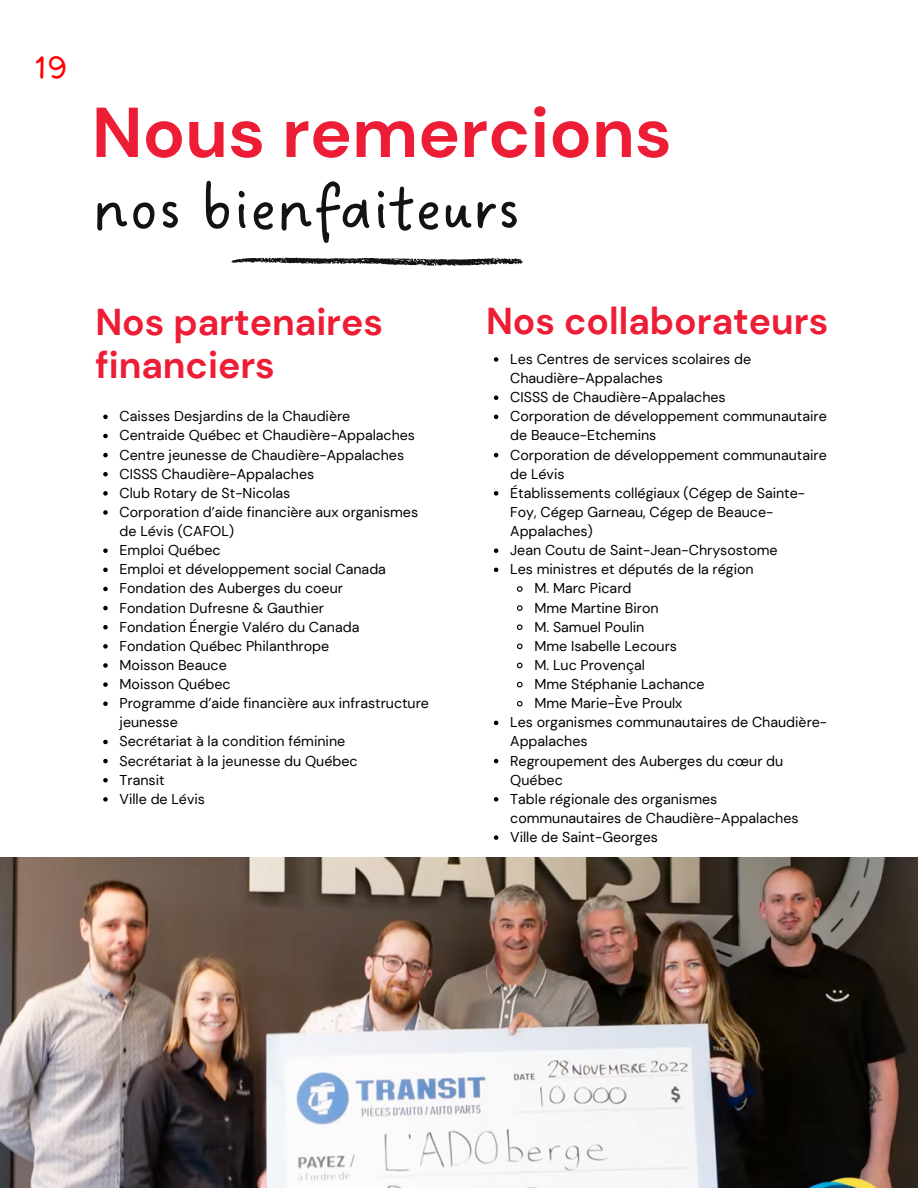
<style>
.page{position:relative;width:918px;height:1188px;background:#fff}
.page>*{position:absolute;margin:0;border:0;box-sizing:border-box;transform-origin:0 0}
.t1{font:700 70.5px "DM Sans";color:#ed1d36}
.t2{font:63px "DO Sans Regular";color:#131312}
.t3{font:700 37.35px "DM Sans";color:#ed1d36}
.t4{font:37.35px "DO Sans Regular";color:#f00}
.t5{font:14.25px/19.2px "DM Sans";color:#000}
</style>
<div class="page">
<svg style="left:231px;top:257px;width:292px;height:9px"></svg>
<img style="left:0;top:857px;width:918px;height:331px">
<svg style="left:103px;top:415px;width:5px;height:4px"></svg>
<svg style="left:103px;top:434px;width:5px;height:4px"></svg>
<svg style="left:103px;top:453px;width:5px;height:4px"></svg>
<svg style="left:103px;top:472px;width:5px;height:4px"></svg>
<svg style="left:103px;top:491px;width:5px;height:5px"></svg>
<svg style="left:103px;top:510px;width:5px;height:5px"></svg>
<svg style="left:103px;top:548px;width:5px;height:5px"></svg>
<svg style="left:103px;top:568px;width:5px;height:4px"></svg>
<svg style="left:103px;top:587px;width:5px;height:4px"></svg>
<svg style="left:103px;top:606px;width:5px;height:4px"></svg>
<svg style="left:103px;top:625px;width:5px;height:4px"></svg>
<svg style="left:103px;top:644px;width:5px;height:5px"></svg>
<svg style="left:103px;top:663px;width:5px;height:5px"></svg>
<svg style="left:103px;top:682px;width:5px;height:5px"></svg>
<svg style="left:103px;top:701px;width:5px;height:5px"></svg>
<svg style="left:103px;top:740px;width:5px;height:4px"></svg>
<svg style="left:103px;top:759px;width:5px;height:4px"></svg>
<svg style="left:103px;top:778px;width:5px;height:4px"></svg>
<svg style="left:103px;top:797px;width:5px;height:5px"></svg>
<svg style="left:494px;top:357px;width:4px;height:5px"></svg>
<svg style="left:494px;top:395px;width:4px;height:5px"></svg>
<svg style="left:494px;top:415px;width:4px;height:4px"></svg>
<svg style="left:494px;top:453px;width:4px;height:4px"></svg>
<svg style="left:494px;top:491px;width:4px;height:5px"></svg>
<svg style="left:494px;top:548px;width:4px;height:5px"></svg>
<svg style="left:494px;top:568px;width:4px;height:4px"></svg>
<svg style="left:517px;top:586px;width:6px;height:6px"></svg>
<svg style="left:517px;top:605px;width:6px;height:6px"></svg>
<svg style="left:516px;top:624px;width:7px;height:6px"></svg>
<svg style="left:516px;top:643px;width:7px;height:7px"></svg>
<svg style="left:516px;top:662px;width:7px;height:7px"></svg>
<svg style="left:516px;top:681px;width:7px;height:7px"></svg>
<svg style="left:516px;top:700px;width:7px;height:7px"></svg>
<svg style="left:494px;top:721px;width:4px;height:4px"></svg>
<svg style="left:494px;top:759px;width:4px;height:4px"></svg>
<svg style="left:494px;top:797px;width:4px;height:5px"></svg>
<svg style="left:494px;top:835px;width:4px;height:5px"></svg>
<p class="t4" style="left:34px;top:46px;width:34px">19</p>
<p class="t1" style="left:92px;top:87px;width:582px">Nous remercions</p>
<p class="t2" style="left:92px;top:173px;width:430px">nos bienfaiteurs</p>
<p class="t3" style="left:95px;top:298px;width:289px">Nos partenaires</p>
<p class="t3" style="left:486px;top:297px;width:344px">Nos collaborateurs</p>
<p class="t3" style="left:95px;top:341px;width:181px">financiers</p>
<p class="t5" style="left:510px;top:350px;width:242px">Les Centres de services scolaires de<br>Chaudière-Appalaches</p>
<p class="t5" style="left:510px;top:388px;width:217px">CISSS de Chaudière-Appalaches</p>
<p class="t5" style="left:510px;top:407px;width:318px">Corporation de développement communautaire de Beauce-Etchemins</p>
<p class="t5" style="left:510px;top:445px;width:318px">Corporation de développement communautaire de Lévis</p>
<p class="t5" style="left:510px;top:483px;width:296px">Établissements collégiaux (Cégep de Sainte-<br>Foy, Cégep Garneau, Cégep de Beauce-<br>Appalaches)</p>
<p class="t5" style="left:510px;top:541px;width:269px">Jean Coutu de Saint-Jean-Chrysostome</p>
<p class="t5" style="left:510px;top:560px;width:245px">Les ministres et députés de la région</p>
<p class="t5" style="left:534px;top:579px;width:99px">M. Marc Picard</p>
<p class="t5" style="left:534px;top:598px;width:126px">Mme Martine Biron</p>
<p class="t5" style="left:534px;top:617px;width:111px">M. Samuel Poulin</p>
<p class="t5" style="left:534px;top:636px;width:144px">Mme Isabelle Lecours</p>
<p class="t5" style="left:534px;top:656px;width:112px">M. Luc Provençal</p>
<p class="t5" style="left:534px;top:675px;width:172px">Mme Stéphanie Lachance</p>
<p class="t5" style="left:534px;top:694px;width:149px">Mme Marie-Ève Proulx</p>
<p class="t5" style="left:510px;top:713px;width:319px">Les organismes communautaires de Chaudière-<br>Appalaches</p>
<p class="t5" style="left:510px;top:751px;width:275px">Regroupement des Auberges du cœur du<br>Québec</p>
<p class="t5" style="left:510px;top:789px;width:290px">Table régionale des organismes communautaires de Chaudière-Appalaches</p>
<p class="t5" style="left:510px;top:828px;width:149px">Ville de Saint-Georges</p>
<p class="t5" style="left:120px;top:407px;width:232px">Caisses Desjardins de la Chaudière</p>
<p class="t5" style="left:120px;top:426px;width:297px">Centraide Québec et Chaudière-Appalaches</p>
<p class="t5" style="left:120px;top:445px;width:286px">Centre jeunesse de Chaudière-Appalaches</p>
<p class="t5" style="left:120px;top:464px;width:196px">CISSS Chaudière-Appalaches</p>
<p class="t5" style="left:120px;top:483px;width:172px">Club Rotary de St-Nicolas</p>
<p class="t5" style="left:120px;top:503px;width:300px">Corporation d’aide financière aux organismes de Lévis (CAFOL)</p>
<p class="t5" style="left:120px;top:541px;width:103px">Emploi Québec</p>
<p class="t5" style="left:120px;top:560px;width:268px">Emploi et développement social Canada</p>
<p class="t5" style="left:120px;top:579px;width:225px">Fondation des Auberges du coeur</p>
<p class="t5" style="left:120px;top:598px;width:206px">Fondation Dufresne &amp; Gauthier</p>
<p class="t5" style="left:120px;top:617px;width:241px">Fondation Énergie Valéro du Canada</p>
<p class="t5" style="left:120px;top:636px;width:211px">Fondation Québec Philanthrope</p>
<p class="t5" style="left:120px;top:656px;width:109px">Moisson Beauce</p>
<p class="t5" style="left:120px;top:675px;width:113px">Moisson Québec</p>
<p class="t5" style="left:120px;top:694px;width:311px">Programme d’aide financière aux infrastructure jeunesse</p>
<p class="t5" style="left:120px;top:732px;width:227px">Secrétariat à la condition féminine</p>
<p class="t5" style="left:120px;top:751px;width:240px">Secrétariat à la jeunesse du Québec</p>
<p class="t5" style="left:120px;top:770px;width:47px">Transit</p>
<p class="t5" style="left:120px;top:789px;width:87px">Ville de Lévis</p>
</div>
